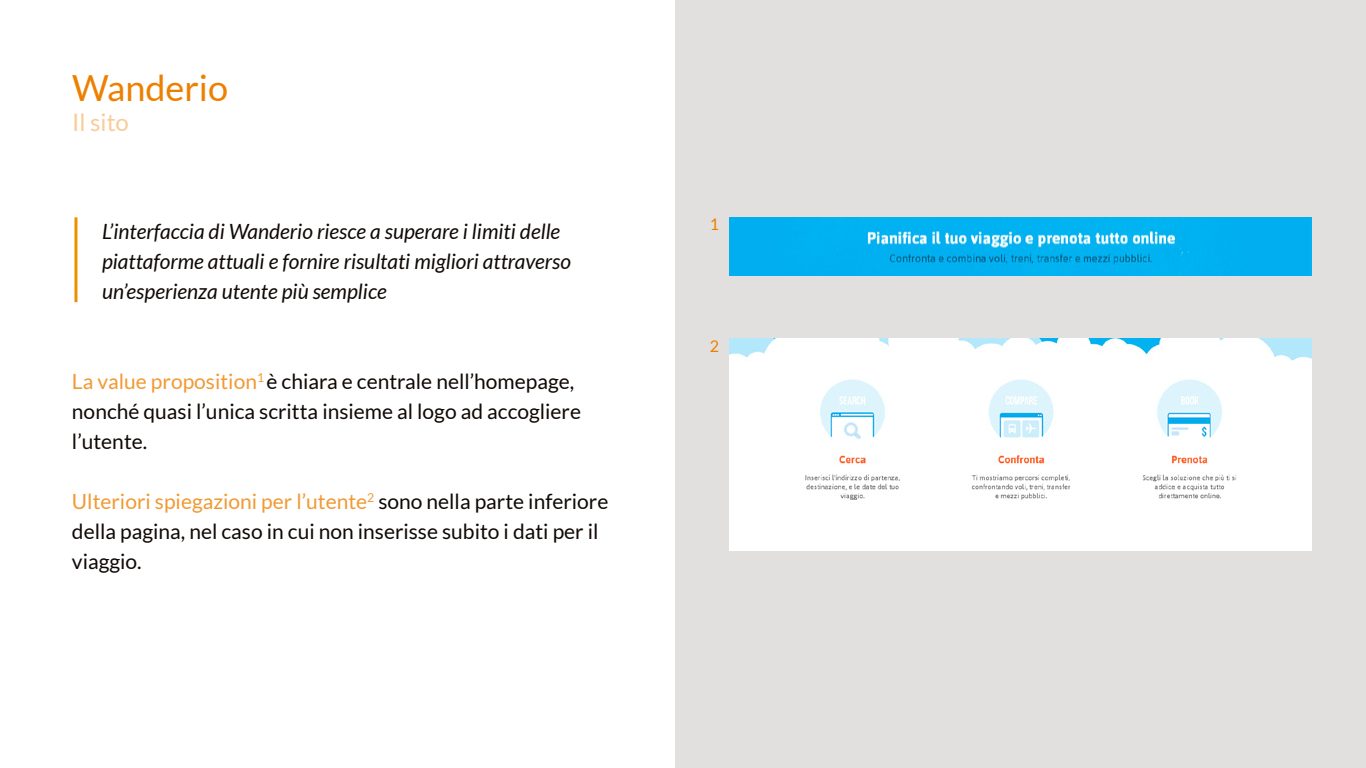
<style>
.page{position:relative;width:1366px;height:768px;background:#fff}
.page>*{position:absolute;margin:0;border:0;box-sizing:border-box;transform-origin:0 0}
.t1{font:36px "Lato";color:#ed8000}
.t2{font:24px "Lato";color:#f8cc99}
.t3{font:21px/30px "Lato";color:#100906}
.t4{font:italic 21px/30px "Lato";color:#100906}
.t5{font:16px "Lato";color:#ed8000}
.s1{color:#f19933}
</style>
<div class="page">
<div style="left:675px;top:0;width:691px;height:768px;background:#e2e0df"></div>
<hr style="left:74px;top:217px;width:3px;height:85px;background:#ec9000">
<img style="left:729px;top:217px;width:583px;height:58px">
<img style="left:729px;top:339px;width:583px;height:212px">
<h1 class="t1" style="left:72px;top:68px;width:158px">Wanderio</h1>
<p class="t2" style="left:72px;top:109px;width:58px">Il sito</p>
<p class="t4" style="left:102px;top:217px;width:470px">L’interfaccia di Wanderio riesce a superare i limiti delle piattaforme attuali e fornire risultati migliori attraverso un’esperienza utente più semplice</p>
<p class="t3" style="left:72px;top:366px;width:511px"><span class="s1">La value proposition</span><sup>1</sup> è chiara e centrale nell’homepage, nonché quasi l’unica scritta insieme al logo ad accogliere l’utente.</p>
<p class="t3" style="left:72px;top:486px;width:538px"><span class="s1">Ulteriori spiegazioni per l’utente</span><sup>2</sup> sono nella parte inferiore della pagina, nel caso in cui non inserisse subito i dati per il viaggio.</p>
<p class="t5" style="left:710px;top:215px;width:11px">1</p>
<p class="t5" style="left:710px;top:337px;width:11px">2</p>
</div>
